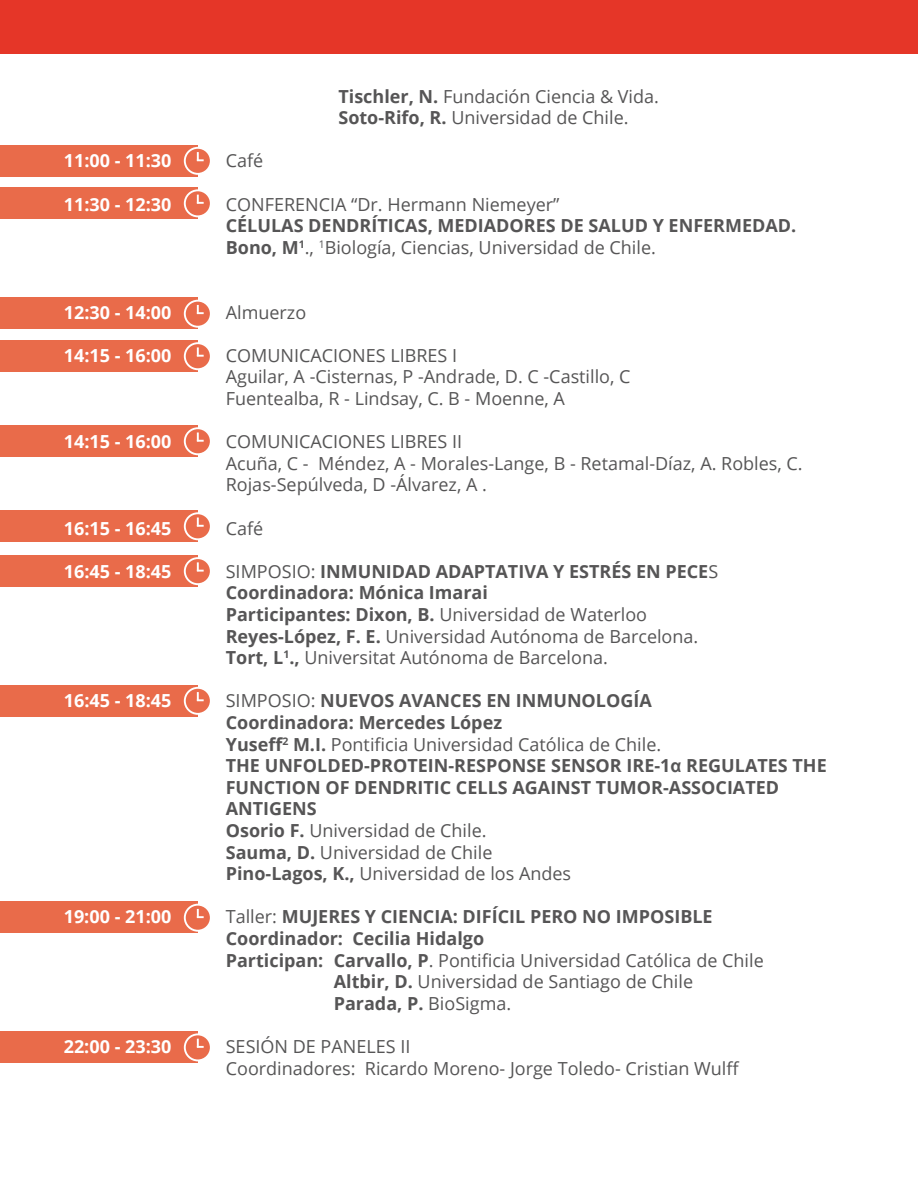
<style>
.page{position:relative;width:918px;height:1188px;background:#fff}
.page>*{position:absolute;margin:0;border:0;box-sizing:border-box;transform-origin:0 0}
.t1{font:700 18px/21.6px "Open Sans";color:#565556}
.t2{font:18px/21.6px "Open Sans";color:#565556}
.t3{font:700 18px "Open Sans";color:#fff}
.s1{font-weight:700}
.s2{font-weight:400}
.s3{font-family:"Arial"}
</style>
<div class="page">
<div style="left:0;top:145px;width:198px;height:31px;background:#e96b4a"></div>
<svg style="left:185px;top:148px;width:26px;height:26px"></svg>
<div style="left:184px;top:147px;width:28px;height:28px;border:2px solid #fff;border-radius:50%"></div>
<svg style="left:197px;top:152px;width:7px;height:9px"></svg>
<div style="left:0;top:187px;width:198px;height:32px;background:#e96b4a"></div>
<svg style="left:185px;top:190px;width:26px;height:26px"></svg>
<div style="left:184px;top:189px;width:28px;height:28px;border:2px solid #fff;border-radius:50%"></div>
<svg style="left:197px;top:195px;width:7px;height:9px"></svg>
<div style="left:0;top:298px;width:198px;height:31px;background:#e96b4a"></div>
<svg style="left:185px;top:301px;width:26px;height:26px"></svg>
<div style="left:184px;top:300px;width:28px;height:28px;border:2px solid #fff;border-radius:50%"></div>
<svg style="left:197px;top:305px;width:7px;height:9px"></svg>
<div style="left:0;top:340px;width:198px;height:32px;background:#e96b4a"></div>
<div style="left:185px;top:343px;width:26px;height:26px;background:#e96b4a;border-radius:50%"></div>
<div style="left:184px;top:342px;width:28px;height:28px;border:2px solid #fff;border-radius:50%"></div>
<svg style="left:197px;top:347px;width:7px;height:10px"></svg>
<div style="left:0;top:425px;width:198px;height:32px;background:#e96b4a"></div>
<svg style="left:185px;top:428px;width:26px;height:26px"></svg>
<div style="left:184px;top:427px;width:28px;height:28px;border:2px solid #fff;border-radius:50%"></div>
<svg style="left:197px;top:433px;width:7px;height:9px"></svg>
<div style="left:0;top:510px;width:198px;height:32px;background:#e96b4a"></div>
<svg style="left:185px;top:513px;width:26px;height:26px"></svg>
<div style="left:184px;top:512px;width:28px;height:28px;border:2px solid #fff;border-radius:50%"></div>
<svg style="left:197px;top:518px;width:7px;height:9px"></svg>
<div style="left:0;top:555px;width:198px;height:32px;background:#e96b4a"></div>
<div style="left:185px;top:558px;width:26px;height:26px;background:#e96b4a;border-radius:50%"></div>
<div style="left:184px;top:557px;width:28px;height:28px;border:2px solid #fff;border-radius:50%"></div>
<svg style="left:197px;top:562px;width:7px;height:10px"></svg>
<div style="left:0;top:685px;width:198px;height:31px;background:#e96b4a"></div>
<svg style="left:185px;top:688px;width:26px;height:26px"></svg>
<div style="left:184px;top:687px;width:28px;height:28px;border:2px solid #fff;border-radius:50%"></div>
<svg style="left:197px;top:692px;width:7px;height:9px"></svg>
<div style="left:0;top:902px;width:198px;height:31px;background:#e96b4a"></div>
<svg style="left:185px;top:905px;width:26px;height:26px"></svg>
<div style="left:184px;top:904px;width:28px;height:28px;border:2px solid #fff;border-radius:50%"></div>
<svg style="left:197px;top:909px;width:7px;height:9px"></svg>
<div style="left:0;top:1031px;width:198px;height:32px;background:#e96b4a"></div>
<svg style="left:185px;top:1034px;width:26px;height:26px"></svg>
<div style="left:184px;top:1033px;width:28px;height:28px;border:2px solid #fff;border-radius:50%"></div>
<svg style="left:197px;top:1039px;width:7px;height:9px"></svg>
<div style="left:0;top:0;width:918px;height:53px;background:#e53628"></div>
<p class="t2" style="left:338px;top:85px;width:322px"><span class="s1">Tischler, N.</span> Fundación Ciencia &amp; Vida.<br><span class="s1">Soto-Rifo, R.</span> Universidad de Chile.</p>
<p class="t3" style="left:64px;top:148px;width:109px">11:00 - 11:30</p>
<p class="t2" style="left:226px;top:150px;width:39px">Café</p>
<p class="t3" style="left:64px;top:191px;width:109px">11:30 - 12:30</p>
<p class="t2" style="left:226px;top:193px;width:335px">CONFERENCIA “Dr. Hermann Niemeyer”</p>
<p class="t1" style="left:226px;top:214px;width:572px">CÉLULAS DENDRÍTICAS, MEDIADORES DE SALUD Y ENFERMEDAD.<br>Bono, M<sup>1</sup><span class="s2">.,</span> <sup>1</sup><span class="s2">Biología, Ciencias, Universidad de Chile.</span></p>
<p class="t3" style="left:64px;top:299px;width:109px">12:30 - 14:00</p>
<p class="t2" style="left:226px;top:301px;width:82px">Almuerzo</p>
<p class="t3" style="left:64px;top:343px;width:109px">14:15 - 16:00</p>
<p class="t2" style="left:226px;top:344px;width:406px">COMUNICACIONES LIBRES I<br>Aguilar, A -Cisternas, P -Andrade, D. C -Castillo, C<br>Fuentealba, R - Lindsay, C. B - Moenne, A</p>
<p class="t3" style="left:64px;top:429px;width:109px">14:15 - 16:00</p>
<p class="t2" style="left:226px;top:430px;width:578px">COMUNICACIONES LIBRES II<br>Acuña, C - Méndez, A - Morales-Lange, B - Retamal-Díaz, A. Robles, C.<br>Rojas-Sepúlveda, D -Álvarez, A .</p>
<p class="t3" style="left:64px;top:515px;width:109px">16:15 - 16:45</p>
<p class="t2" style="left:226px;top:517px;width:39px">Café</p>
<p class="t3" style="left:64px;top:559px;width:109px">16:45 - 18:45</p>
<p class="t1" style="left:226px;top:560px;width:494px"><span class="s2">SIMPOSIO:</span> INMUNIDAD ADAPTATIVA Y ESTRÉS EN PECE<span class="s2">S </span>Coordinadora: Mónica Imarai<br>Participantes: Dixon, B. <span class="s2">Universidad de Waterloo </span>Reyes-López, F. E. <span class="s2">Universidad Autónoma de Barcelona.<br></span>Tort, L<sup>1</sup>., <span class="s2">Universitat Autónoma de Barcelona.</span></p>
<p class="t3" style="left:64px;top:688px;width:109px">16:45 - 18:45</p>
<p class="t1" style="left:226px;top:690px;width:603px"><span class="s2">SIMPOSIO:</span> NUEVOS AVANCES EN INMUNOLOGÍA<br>Coordinadora: Mercedes López<br>Yuseff<sup>2</sup> M.I. <span class="s2">Pontificia Universidad Católica de Chile.<br></span>THE UNFOLDED-PROTEIN-RESPONSE SENSOR IRE-1<span class="s3">α</span> REGULATES THE FUNCTION OF DENDRITIC CELLS AGAINST TUMOR-ASSOCIATED ANTIGENS<br>Osorio F. <span class="s2">Universidad de Chile.<br></span>Sauma, D. <span class="s2">Universidad de Chile<br></span>Pino-Lagos, K., <span class="s2">Universidad de los Andes</span></p>
<p class="t3" style="left:64px;top:904px;width:109px">19:00 - 21:00</p>
<p class="t1" style="left:226px;top:906px;width:488px"><span class="s2">Taller:</span> MUJERES Y CIENCIA: DIFÍCIL PERO NO IMPOSIBLE</p>
<p class="t1" style="left:226px;top:927px;width:260px">Coordinador: Cecilia Hidalgo</p>
<p class="t2" style="left:226px;top:949px;width:540px"><span class="s1">Participan: Carvallo, P</span>. Pontificia Universidad Católica de Chile</p>
<p class="t2" style="left:334px;top:970px;width:361px"><span class="s1">Altbir, D.</span> Universidad de Santiago de Chile</p>
<p class="t1" style="left:334px;top:992px;width:179px">Parada, P. <span class="s2">BioSigma.</span></p>
<p class="t3" style="left:64px;top:1034px;width:109px">22:00 - 23:30</p>
<p class="t2" style="left:226px;top:1035px;width:515px">SESIÓN DE PANELES II<br>Coordinadores: Ricardo Moreno- Jorge Toledo- Cristian Wulff</p>
</div>
